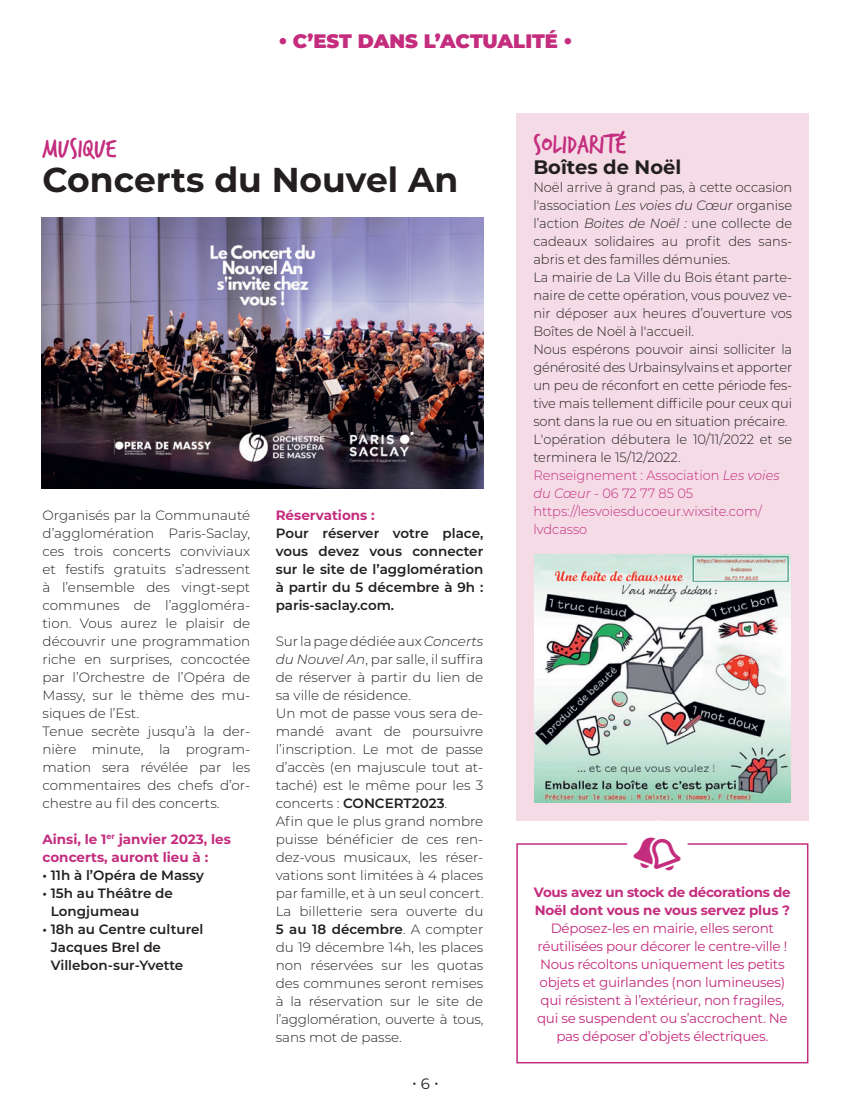
<style>
.page{position:relative;width:851px;height:1106px;background:#fff}
.page>*{position:absolute;margin:0;border:0;box-sizing:border-box;transform-origin:0 0}
.t1{font:700 34.5px "Montserrat";color:#231f20}
.t2{font:28.5px "Trash Hand";letter-spacing:.01em;color:#c42c7d}
.t3{font:900 19.5px "Montserrat";color:#c42c7d}
.t4{font:700 19.5px "Montserrat";color:#231f20}
.t5{font:15px "Montserrat";color:#231f20}
.t6{font:300 13.5px/18px "Montserrat";color:#231f20;text-align:justify}
.t7{font:300 13.5px/18px "Montserrat";color:#231f20;text-align:justify;scale:.96 1}
.t8{font:13.5px/18px "Montserrat";letter-spacing:-.02em;color:#c42c7d;text-align:center}
.t9{font:600 13.5px/18px "Montserrat";color:#231f20}
.t10{font:300 13.5px/18px "Montserrat";color:#c42c7d;scale:.96 1}
.t11{font:700 13.5px/18px "Montserrat";color:#c42c7d}
.s1{font-style:italic}
.s2{font-weight:600}
.s3{font-weight:700}
</style>
<div class="page">
<img style="left:42px;top:218px;width:441px;height:271px">
<div style="left:516px;top:113px;width:293px;height:707px;background:#f4dbe6"></div>
<img style="left:534px;top:554px;width:256px;height:248px">
<div style="left:516px;top:843px;width:292px;height:220px;border:2px solid #c42c7d"></div>
<div style="left:626px;top:820px;width:62px;height:64px;background:#fff;border-radius:50%"></div>
<p class="t3" style="left:278px;top:26px;width:295px">• C’EST DANS L’ACTUALITÉ •</p>
<p class="t2" style="left:43px;top:135px;width:75px">MUSIQUE</p>
<p class="t1" style="left:43px;top:155px;width:417px">Concerts du Nouvel An</p>
<p class="t6" style="left:43px;top:505px;width:209px">Organisés par la Communauté d’agglomération Paris-Saclay, ces trois concerts conviviaux et festifs gratuits s’adressent à l’ensemble des vingt-sept communes de l’aggloméra&shy;tion. Vous aurez le plaisir de découvrir une programmation riche en surprises, concoctée par l’Orchestre de l’Opéra de Massy, sur le thème des mu&shy;siques de l’Est.</p>
<p class="t6" style="left:43px;top:721px;width:209px">Tenue secrète jusqu’à la der&shy;nière minute, la program&shy;mation sera révélée par les commentaires des chefs d’or&shy;chestre au fil des concerts.</p>
<p class="t11" style="left:43px;top:829px;width:190px">Ainsi, le 1<sup>er</sup> janvier 2023, les concerts, auront lieu à :</p>
<p class="t9" style="left:43px;top:865px;width:163px">• 11h à l’Opéra de Massy</p>
<p class="t9" style="left:51px;top:883px;width:123px;text-indent:-8px">• 15h au Théâtre de<br>Longjumeau</p>
<p class="t9" style="left:51px;top:919px;width:154px;text-indent:-8px">• 18h au Centre culturel<br>Jacques Brel de<br>Villebon-sur-Yvette</p>
<p class="t11" style="left:276px;top:505px;width:100px">Réservations :</p>
<p class="t9" style="left:276px;top:523px;width:209px;text-align:justify">Pour réserver votre place, vous devez vous connecter sur le site de l’agglomération à partir du 5 décembre à 9h : paris-saclay.com.</p>
<p class="t6" style="left:276px;top:631px;width:209px">Sur la page dédiée aux <span class="s1">Concerts du Nouvel An</span>, par salle, il suffira de réserver à partir du lien de sa ville de résidence.</p>
<p class="t6" style="left:276px;top:703px;width:209px">Un mot de passe vous sera de&shy;mandé avant de poursuivre l’inscription. Le mot de passe d’accès (en majuscule tout at&shy;taché) est le même pour les 3 concerts : <span class="s2">CONCERT2023</span>.</p>
<p class="t6" style="left:276px;top:811px;width:209px">Afin que le plus grand nombre puisse bénéficier de ces ren&shy;dez-vous musicaux, les réser&shy;vations sont limitées à 4 places par famille, et à un seul concert.</p>
<p class="t6" style="left:276px;top:901px;width:209px">La billetterie sera ouverte du <span class="s2">5 au 18 décembre</span>. A compter du 19 décembre 14h, les places non réservées sur les quotas des communes seront remises à la réservation sur le site de l’agglomération, ouverte à tous, sans mot de passe.</p>
<p class="t5" style="left:412px;top:1073px;width:28px">• 6 •</p>
<p class="t2" style="left:533px;top:130px;width:94px">SOLIDARITÉ</p>
<p class="t4" style="left:533px;top:153px;width:149px">Boîtes de Noël</p>
<p class="t7" style="left:533px;top:178px;width:271px">Noël arrive à grand pas, à cette occasion l'association <span class="s1">Les voies du Cœur</span> organise l’action <span class="s1">Boites de Noël :</span> une collecte de cadeaux solidaires au profit des sans&shy;abris et des familles démunies.</p>
<p class="t7" style="left:533px;top:268px;width:271px">La mairie de La Ville du Bois étant parte&shy;naire de cette opération, vous pouvez ve&shy;nir déposer aux heures d’ouverture vos Boîtes de Noël à l'accueil.</p>
<p class="t7" style="left:533px;top:340px;width:271px">Nous espérons pouvoir ainsi solliciter la générosité des Urbainsylvains et apporter un peu de réconfort en cette période fes&shy;tive mais tellement difficile pour ceux qui sont dans la rue ou en situation précaire.</p>
<p class="t7" style="left:533px;top:430px;width:271px">L'opération débutera le 10/11/2022 et se terminera le 15/12/2022.</p>
<p class="t10" style="left:533px;top:466px;width:258px">Renseignement : Association <span class="s1">Les voies du Cœur -</span> 06 72 77 85 05 https://lesvoiesducoeur.wixsite.com/ lvdcasso</p>
<p class="t8" style="left:534px;top:882px;width:258px"><span class="s3">Vous avez un stock de décorations de Noël dont vous ne vous servez plus ?<br></span>Déposez-les en mairie, elles seront réutilisées pour décorer le centre-ville !</p>
<p class="t8" style="left:537px;top:954px;width:252px">Nous récoltons uniquement les petits objets et guirlandes (non lumineuses) qui résistent à l’extérieur, non fragiles, qui se suspendent ou s’accrochent. Ne pas déposer d’objets électriques.</p>
</div>
